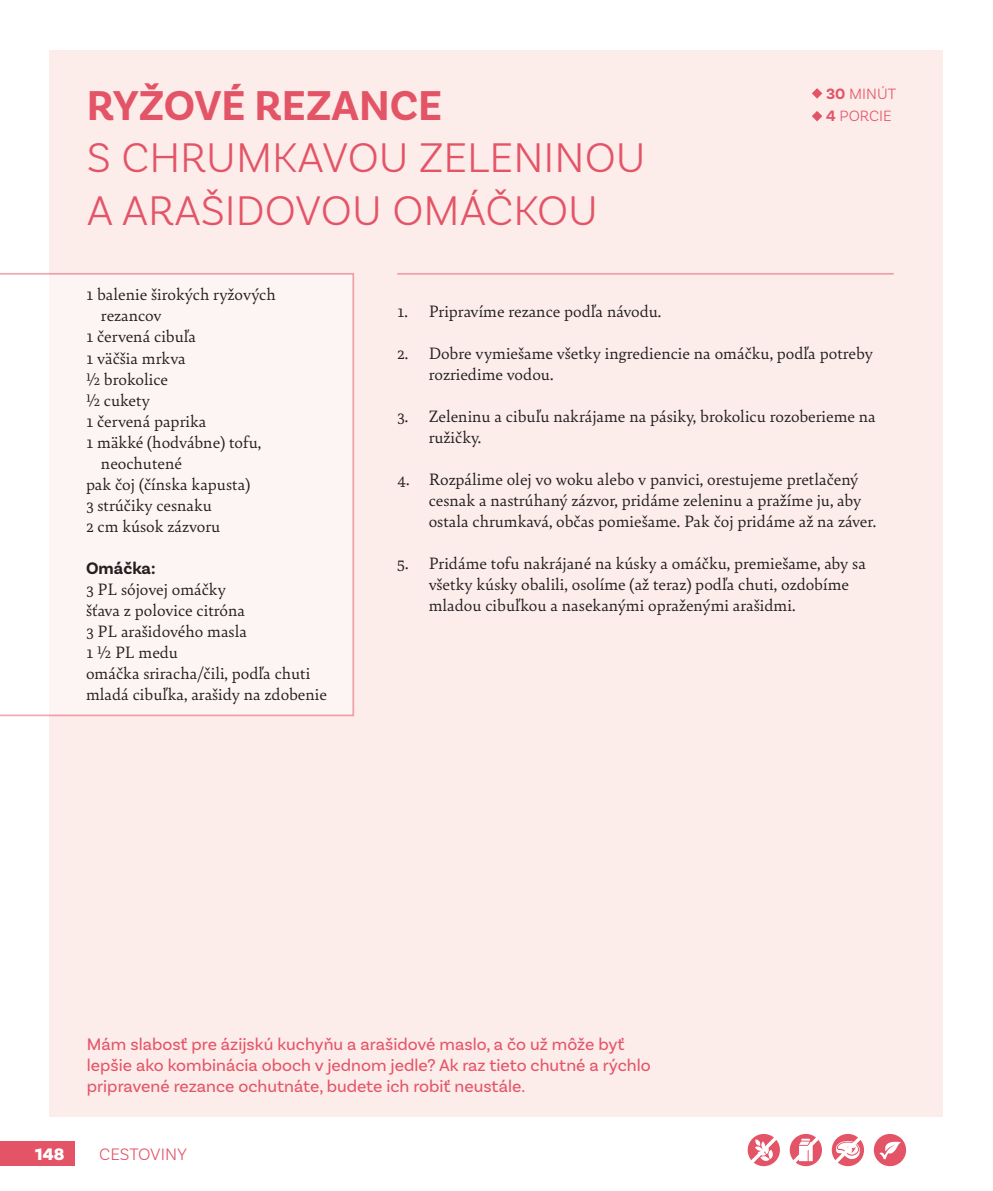
<style>
.page{position:relative;width:993px;height:1191px;background:#fff}
.page>*{position:absolute;margin:0;border:0;box-sizing:border-box;transform-origin:0 0}
.t1{font:300 43.75px/52.5px "Basic Sans";color:#e45467}
.t2{font:700 43.75px "Basic Sans";color:#e45467}
.t3{font:17.5px/21px "Bely";color:#231f20}
.t4{font:17.5px/21px "Basic Sans";color:#e45467}
.t5{font:300 17.5px "Basic Sans";color:#e45467}
.t6{font:700 17.5px "Basic Sans";color:#231f20}
.t7{font:900 17.5px "Basic Sans";color:#fff}
.t8{font:300 15.75px/22.8px "Basic Sans";color:#e45467}
.s1{font-weight:700}
</style>
<div class="page">
<div style="left:0;top:1141px;width:74px;height:25px;background:#e45467"></div>
<div style="left:50px;top:50px;width:893px;height:1066px;background:#fcecea"></div>
<hr style="left:397px;top:273px;width:496px;height:2px;background:#e45467">
<svg style="left:0;top:273px;width:354px;height:443px;fill:#fdf5f4"></svg>
<svg style="left:812px;top:88px;width:10px;height:11px"></svg>
<svg style="left:812px;top:111px;width:10px;height:10px"></svg>
<svg style="left:873px;top:1134px;width:32px;height:32px"></svg>
<svg style="left:789px;top:1134px;width:32px;height:32px"></svg>
<svg style="left:747px;top:1134px;width:32px;height:32px"></svg>
<svg style="left:831px;top:1134px;width:32px;height:32px"></svg>
<h1 class="t2" style="left:87px;top:79px;width:357px">RYŽOVÉ REZANCE</h1>
<h1 class="t1" style="left:87px;top:131px;width:560px">S CHRUMKAVOU ZELENINOU<br>A ARAŠIDOVOU OMÁČKOU</h1>
<p class="t8" style="left:825px;top:82px;width:72px"><span class="s1">30</span> MINÚT<br><span class="s1">4</span> PORCIE</p>
<p class="t3" style="left:86px;top:283px;width:191px">1 balenie širokých ryžových</p>
<p class="t3" style="left:101px;top:304px;width:62px">rezancov</p>
<p class="t3" style="left:86px;top:325px;width:112px">1 červená cibuľa</p>
<p class="t3" style="left:86px;top:346px;width:101px">1 väčšia mrkva</p>
<p class="t3" style="left:86px;top:367px;width:83px">½ brokolice</p>
<p class="t3" style="left:86px;top:388px;width:65px">½ cukety</p>
<p class="t3" style="left:86px;top:409px;width:122px">1 červená paprika</p>
<p class="t3" style="left:86px;top:430px;width:177px">1 mäkké (hodvábne) tofu,</p>
<p class="t3" style="left:101px;top:451px;width:82px">neochutené</p>
<p class="t3" style="left:86px;top:472px;width:166px">pak čoj (čínska kapusta)</p>
<p class="t3" style="left:86px;top:493px;width:127px">3 strúčiky cesnaku</p>
<p class="t3" style="left:86px;top:514px;width:136px">2 cm kúsok zázvoru</p>
<p class="t6" style="left:86px;top:557px;width:71px">Omáčka:</p>
<p class="t3" style="left:86px;top:577px;width:242px">3 PL sójovej omáčky<br>šťava z polovice citróna<br>3 PL arašidového masla<br>1 ½ PL medu<br>omáčka sriracha/čili, podľa chuti mladá cibuľka, arašidy na zdobenie</p>
<p class="t3" style="left:397px;top:300px;width:265px">1. Pripravíme rezance podľa návodu.</p>
<p class="t3" style="left:428px;top:342px;width:445px;text-indent:-32px">2. Dobre vymiešame všetky ingrediencie na omáčku, podľa potreby rozriedime vodou.</p>
<p class="t3" style="left:428px;top:405px;width:448px;text-indent:-32px">3. Zeleninu a cibuľu nakrájame na pásiky, brokolicu rozoberieme na ružičky.</p>
<p class="t3" style="left:428px;top:468px;width:449px;text-indent:-32px">4. Rozpálime olej vo woku alebo v panvici, orestujeme pretlačený cesnak a nastrúhaný zázvor, pridáme zeleninu a pražíme ju, aby ostala chrumkavá, občas pomiešame. Pak čoj pridáme až na záver.</p>
<p class="t3" style="left:428px;top:552px;width:438px;text-indent:-32px">5. Pridáme tofu nakrájané na kúsky a omáčku, premiešame, aby sa všetky kúsky obalili, osolíme (až teraz) podľa chuti, ozdobíme mladou cibuľkou a nasekanými opraženými arašidmi.</p>
<p class="t4" style="left:87px;top:1033px;width:565px">Mám slabosť pre ázijskú kuchyňu a arašidové maslo, a čo už môže byť lepšie ako kombinácia oboch v jednom jedle? Ak raz tieto chutné a rýchlo pripravené rezance ochutnáte, budete ich robiť neustále.</p>
<p class="t7" style="left:35px;top:1143px;width:31px">148</p>
<p class="t5" style="left:99px;top:1143px;width:89px">CESTOVINY</p>
</div>
